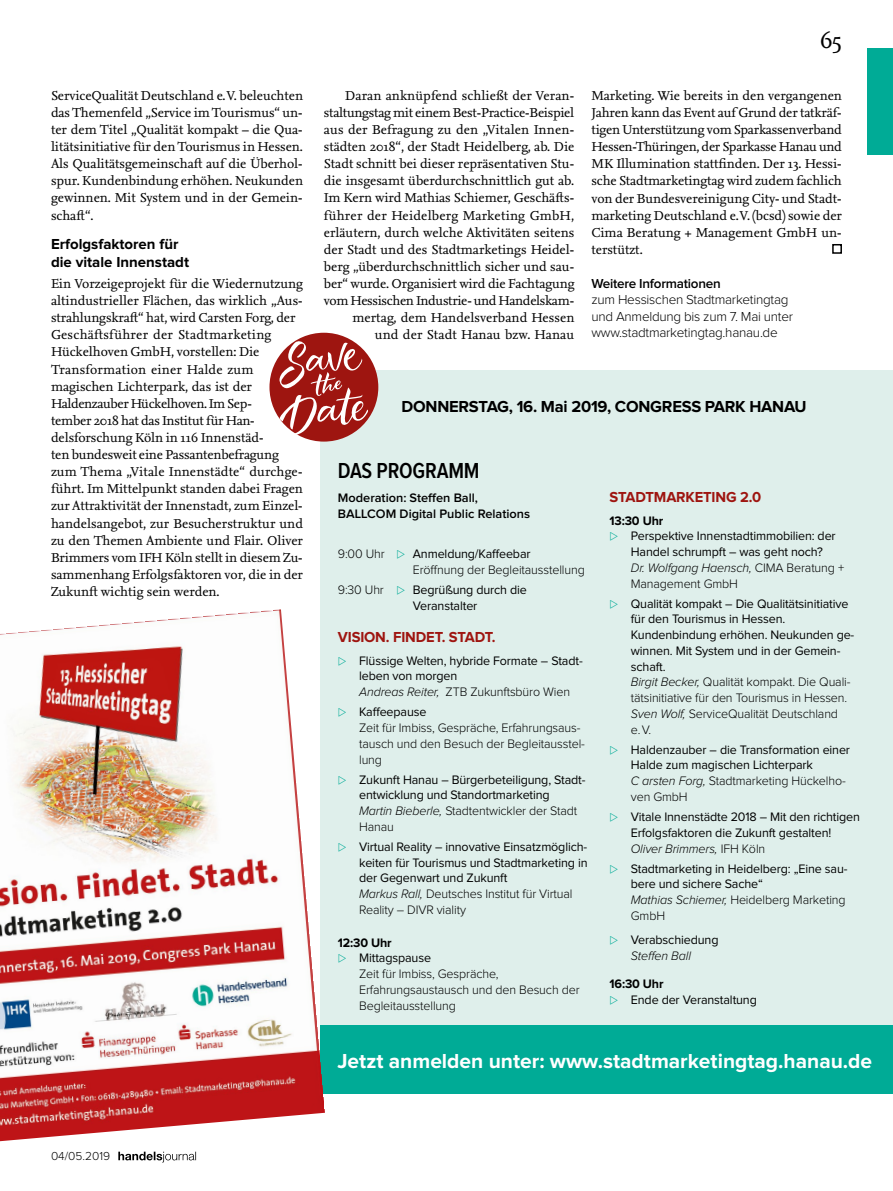
<style>
.page{position:relative;width:893px;height:1191px;background:#fff}
.page>*{position:absolute;margin:0;border:0;box-sizing:border-box;transform-origin:0 0}
.t1{font:24px "Nexus Serif Pro";color:#000}
.t2{font:600 22.5px "Proxima Nova Cond";letter-spacing:-.01em;color:#000}
.t3{font:700 21px "Proxima Nova";color:#fff}
.t4{font:700 16.5px "Proxima Nova";letter-spacing:-.015em;color:#000}
.t5{font:700 15px/18px "Proxima Nova";color:#000}
.t6{font:700 15px "Proxima Nova";letter-spacing:-.01em;color:#9e1510}
.t7{font:13.5px/17.1px "Nexus Serif Pro";letter-spacing:-.005em;color:#000;text-align:justify}
.t8{font:300 13.5px/16.5px "Proxima Nova";letter-spacing:-.02em;color:#000}
.t9{font:600 13.5px "Proxima Nova";letter-spacing:-.02em;color:#000}
.t10{font:12.75px/15.8px "Proxima Nova";letter-spacing:-.01em;color:#000}
.t11{font:300 12.75px/15.8px "Proxima Nova";letter-spacing:-.01em;color:#000}
.t12{font:600 12.75px/15.8px "Proxima Nova";color:#000}
.t13{font:700 12.75px "Proxima Nova";letter-spacing:-.01em;color:#000}
.t14{font:italic 300 12.75px "Proxima Nova";letter-spacing:-.01em;color:#000}
.t15{font:300 12px "Proxima Nova";color:#000}
.s1{font-weight:300;font-style:italic}
.s2{font-weight:300}
</style>
<div class="page">
<div style="left:321px;top:370px;width:572px;height:655px;background:#dfefeb"></div>
<div style="left:832px;top:244px;width:10px;height:10px;border:2px solid #000"></div>
<div style="left:321px;top:1025px;width:572px;height:68px;background:#00ab96"></div>
<div style="left:269px;top:333px;width:109px;height:108px;background:#9e1510;border-radius:50%"></div>
<svg style="left:279px;top:340px;width:90px;height:95px"></svg>
<img style="left:0;top:609px;width:325px;height:532px">
<div style="left:867px;top:48px;width:26px;height:107px;background:#00ab96"></div>
<svg style="left:118px;top:1151px;width:78px;height:11px"></svg>
<p class="t7" style="left:51px;top:86px;width:254px">ServiceQualität Deutschland e.V. beleuchten das Themenfeld „Service im Tourismus“ un&shy;ter dem Titel „Qualität kompakt – die Qua&shy;litätsinitiative für den Tourismus in Hessen.<br>Als Qualitätsgemeinschaft auf die Überhol&shy;spur. Kundenbindung erhöhen. Neukunden gewinnen. Mit System und in der Gemein&shy;schaft“.</p>
<p class="t5" style="left:51px;top:236px;width:140px">Erfolgsfaktoren für die vitale Innenstadt</p>
<p class="t7" style="left:51px;top:274px;width:254px;text-align:left">Ein Vorzeigeprojekt für die Wiedernutzung altindustrieller Flächen, das wirklich „Aus&shy;strahlungskraft“ hat, wird Carsten Forg, der Geschäftsführer der Stadtmarketing Hückelhoven GmbH, vorstellen: Die Transformation einer Halde zum magischen Lichterpark, das ist der Haldenzauber Hückelhoven. Im Sep-<br>tember 2018 hat das Institut für Han&shy;delsforschung Köln in 116 Innenstäd-<br>ten bundesweit eine Passantenbefragung zum Thema „Vitale Innenstädte“ durchge&shy;führt. Im Mittelpunkt standen dabei Fragen zur Attraktivität der Innenstadt, zum Einzel&shy;handelsangebot, zur Besucherstruktur und zu den Themen Ambiente und Flair. Oliver Brimmers vom IFH Köln stellt in diesem Zu&shy;sammenhang Erfolgsfaktoren vor, die in der Zukunft wichtig sein werden.</p>
<h1 class="t1" style="left:820px;top:23px;width:23px">65</h1>
<p class="t7" style="left:324px;top:86px;width:252px;text-align:right">Daran anknüpfend schließt der Veran&shy;staltungstag mit einem Best-Practice-Beispiel aus der Befragung zu den „Vitalen Innen&shy;städten 2018“, der Stadt Heidelberg, ab. Die Stadt schnitt bei dieser repräsentativen Stu&shy;die insgesamt überdurchschnittlich gut ab.<br>Im Kern wird Mathias Schiemer, Geschäfts&shy;führer der Heidelberg Marketing GmbH, erläutern, durch welche Aktivitäten seitens der Stadt und des Stadtmarketings Heidel&shy;berg „überdurchschnittlich sicher und sau&shy;ber“ wurde. Organisiert wird die Fachtagung vom Hessischen Industrie- und Handelskam&shy;mertag, dem Handelsverband Hessen<br>und der Stadt Hanau bzw. Hanau</p>
<p class="t7" style="left:591px;top:86px;width:252px">Marketing. Wie bereits in den vergangenen Jahren kann das Event auf Grund der tatkräf&shy;tigen Unterstützung vom Sparkassenverband Hessen-Thüringen, der Sparkasse Hanau und MK Illumination stattfinden. Der 13. Hessi&shy;sche Stadtmarketingtag wird zudem fachlich von der Bundesvereinigung City- und Stadt&shy;marketing Deutschland e.V. (bcsd) sowie der Cima Beratung + Management GmbH un&shy;terstützt.</p>
<p class="t9" style="left:591px;top:277px;width:131px">Weitere Informationen</p>
<p class="t8" style="left:591px;top:292px;width:203px">zum Hessischen Stadtmarketingtag und Anmeldung bis zum 7. Mai unter www.stadtmarketingtag.hanau.de</p>
<p class="t4" style="left:401px;top:399px;width:407px">DONNERSTAG, 16. Mai 2019, CONGRESS PARK HANAU</p>
<h2 class="t2" style="left:338px;top:460px;width:143px">DAS PROGRAMM</h2>
<p class="t12" style="left:338px;top:491px;width:194px">Moderation: Steffen Ball,<br>BALLCOM Digital Public Relations</p>
<p class="t11" style="left:338px;top:546px;width:48px">9:00 Uhr</p>
<p class="t10" style="left:413px;top:546px;width:119px">Anmeldung/Kaffeebar</p>
<p class="t11" style="left:413px;top:562px;width:174px">Eröffnung der Begleitausstellung</p>
<p class="t11" style="left:338px;top:582px;width:48px">9:30 Uhr</p>
<p class="t10" style="left:413px;top:582px;width:116px">Begrüßung durch die<br>Veranstalter</p>
<p class="t6" style="left:338px;top:630px;width:159px">VISION. FINDET. STADT.</p>
<p class="t10" style="left:359px;top:653px;width:225px">Flüssige Welten, hybride Formate – Stadt&shy;leben von morgen<br><span class="s1">Andreas Reiter,</span> <span class="s2">ZTB Zukunftsbüro Wien</span></p>
<p class="t10" style="left:359px;top:704px;width:69px">Kaffeepause</p>
<p class="t11" style="left:359px;top:720px;width:227px">Zeit für Imbiss, Gespräche, Erfahrungsaus&shy;tausch und den Besuch der Begleitausstel&shy;lung</p>
<p class="t10" style="left:359px;top:772px;width:228px">Zukunft Hanau – Bürgerbeteiligung, Stadt&shy;entwicklung und Standortmarketing<br><span class="s1">Martin Bieberle,</span> <span class="s2">Stadtentwickler der Stadt<br>Hanau</span></p>
<p class="t10" style="left:359px;top:839px;width:230px">Virtual Reality – innovative Einsatzmöglich&shy;keiten für Tourismus und Stadtmarketing in der Gegenwart und Zukunft<br><span class="s1">Markus Rall,</span> <span class="s2">Deutsches Institut für Virtual Reality – DIVR viality</span></p>
<p class="t13" style="left:338px;top:936px;width:55px">12:30 Uhr</p>
<p class="t10" style="left:359px;top:950px;width:73px">Mittagspause</p>
<p class="t11" style="left:359px;top:966px;width:222px">Zeit für Imbiss, Gespräche,<br>Erfahrungsaustausch und den Besuch der<br>Begleitausstellung</p>
<p class="t6" style="left:610px;top:490px;width:153px">STADTMARKETING 2.0</p>
<p class="t13" style="left:610px;top:514px;width:55px">13:30 Uhr</p>
<p class="t10" style="left:631px;top:529px;width:215px">Perspektive Innenstadtimmobilien: der<br>Handel schrumpft – was geht noch?<br><span class="s1">Dr. Wolfgang Haensch,</span> <span class="s2">CIMA Beratung +<br>Management GmbH</span></p>
<p class="t10" style="left:631px;top:596px;width:225px">Qualität kompakt – Die Qualitätsinitiative für den Tourismus in Hessen.<br>Kundenbindung erhöhen. Neukunden ge&shy;winnen. Mit System und in der Gemein&shy;schaft.<br><span class="s1">Birgit Becker,</span> <span class="s2">Qualität kompakt. Die Quali&shy;tätsinitiative für den Tourismus in Hessen.<br></span><span class="s1">Sven Wolf,</span> <span class="s2">ServiceQualität Deutschland e.V.</span></p>
<p class="t10" style="left:631px;top:742px;width:221px">Haldenzauber – die Transformation einer<br>Halde zum magischen Lichterpark<br><span class="s1">C arsten Forg,</span> <span class="s2">Stadtmarketing Hückelho&shy;ven GmbH</span></p>
<p class="t10" style="left:631px;top:809px;width:231px">Vitale Innenstädte 2018 – Mit den richtigen<br>Erfolgsfaktoren die Zukunft gestalten!<br><span class="s1">Oliver Brimmers,</span> <span class="s2">IFH Köln</span></p>
<p class="t10" style="left:631px;top:861px;width:218px">Stadtmarketing in Heidelberg: „Eine sau&shy;bere und sichere Sache“<br><span class="s1">Mathias Schiemer,</span> <span class="s2">Heidelberg Marketing<br>GmbH</span></p>
<p class="t10" style="left:631px;top:932px;width:89px">Verabschiedung</p>
<p class="t14" style="left:631px;top:949px;width:62px">Steffen Ball</p>
<p class="t13" style="left:610px;top:978px;width:56px">16:30 Uhr</p>
<p class="t10" style="left:631px;top:992px;width:128px">Ende der Veranstaltung</p>
<h3 class="t3" style="left:337px;top:1051px;width:536px">Jetzt anmelden unter: www.stadtmarketingtag.hanau.de</h3>
<p class="t15" style="left:51px;top:1150px;width:61px">04/05.2019</p>
</div>
